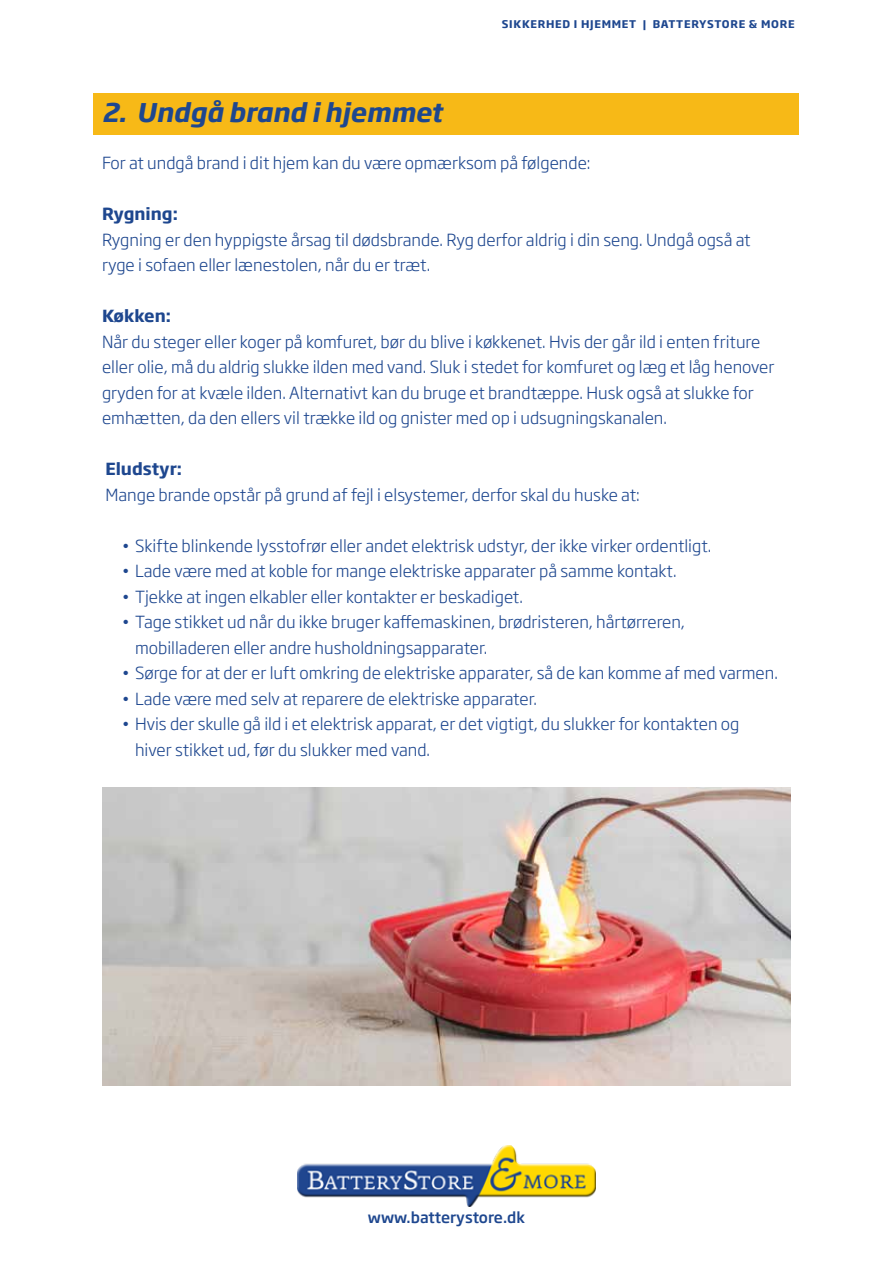
<style>
.page{position:relative;width:893px;height:1263px;background:#fff}
.page>*{position:absolute;margin:0;border:0;box-sizing:border-box;transform-origin:0 0}
.t1{font:italic 700 25.5px "Soho Gothic Pro";color:#1e478f}
.t2{font:300 16.5px/25.5px "Soho Gothic Pro";color:#1e478f}
.t3{font:700 16.5px "Soho Gothic Pro";color:#1e478f}
.t4{font:500 15px "Soho Gothic Pro";color:#1e478f}
.t5{font:700 10.5px "Soho Gothic Pro";letter-spacing:.07em;color:#1e478f}
</style>
<div class="page">
<div style="left:94px;top:94px;width:705px;height:41px;background:#f7b917"></div>
<img style="left:102px;top:787px;width:689px;height:298px">
<img style="left:298px;top:1145px;width:297px;height:61px">
<p class="t5" style="left:502px;top:16px;width:294px">SIKKERHED I HJEMMET | BATTERYSTORE &amp; MORE</p>
<h1 class="t1" style="left:102px;top:93px;width:342px">2. Undgå brand i hjemmet</h1>
<p class="t2" style="left:102px;top:149px;width:490px">For at undgå brand i dit hjem kan du være opmærksom på følgende:</p>
<p class="t3" style="left:102px;top:201px;width:77px">Rygning:</p>
<p class="t2" style="left:102px;top:226px;width:650px">Rygning er den hyppigste årsag til dødsbrande. Ryg derfor aldrig i din seng. Undgå også at ryge i sofaen eller lænestolen, når du er træt.</p>
<p class="t3" style="left:102px;top:303px;width:70px">Køkken:</p>
<p class="t2" style="left:102px;top:328px;width:674px">Når du steger eller koger på komfuret, bør du blive i køkkenet. Hvis der går ild i enten friture eller olie, må du aldrig slukke ilden med vand. Sluk i stedet for komfuret og læg et låg henover gryden for at kvæle ilden. Alternativt kan du bruge et brandtæppe. Husk også at slukke for emhætten, da den ellers vil trække ild og gnister med op i udsugningskanalen.</p>
<p class="t3" style="left:105px;top:456px;width:78px">Eludstyr:</p>
<p class="t2" style="left:105px;top:481px;width:536px">Mange brande opstår på grund af fejl i elsystemer, derfor skal du huske at:</p>
<p class="t2" style="left:122px;top:532px;width:591px">• Skifte blinkende lysstofrør eller andet elektrisk udstyr, der ikke virker ordentligt.</p>
<p class="t2" style="left:122px;top:557px;width:556px">• Lade være med at koble for mange elektriske apparater på samme kontakt.</p>
<p class="t2" style="left:122px;top:583px;width:403px">• Tjekke at ingen elkabler eller kontakter er beskadiget.</p>
<p class="t2" style="left:135px;top:608px;width:551px;text-indent:-13px">• Tage stikket ud når du ikke bruger kaffemaskinen, brødristeren, hårtørreren, mobilladeren eller andre husholdningsapparater.</p>
<p class="t2" style="left:122px;top:659px;width:658px">• Sørge for at der er luft omkring de elektriske apparater, så de kan komme af med varmen.</p>
<p class="t2" style="left:122px;top:685px;width:417px">• Lade være med selv at reparere de elektriske apparater.</p>
<p class="t2" style="left:135px;top:710px;width:606px;text-indent:-13px">• Hvis der skulle gå ild i et elektrisk apparat, er det vigtigt, du slukker for kontakten og hiver stikket ud, før du slukker med vand.</p>
<p class="t4" style="left:368px;top:1206px;width:159px">www.batterystore.dk</p>
</div>
